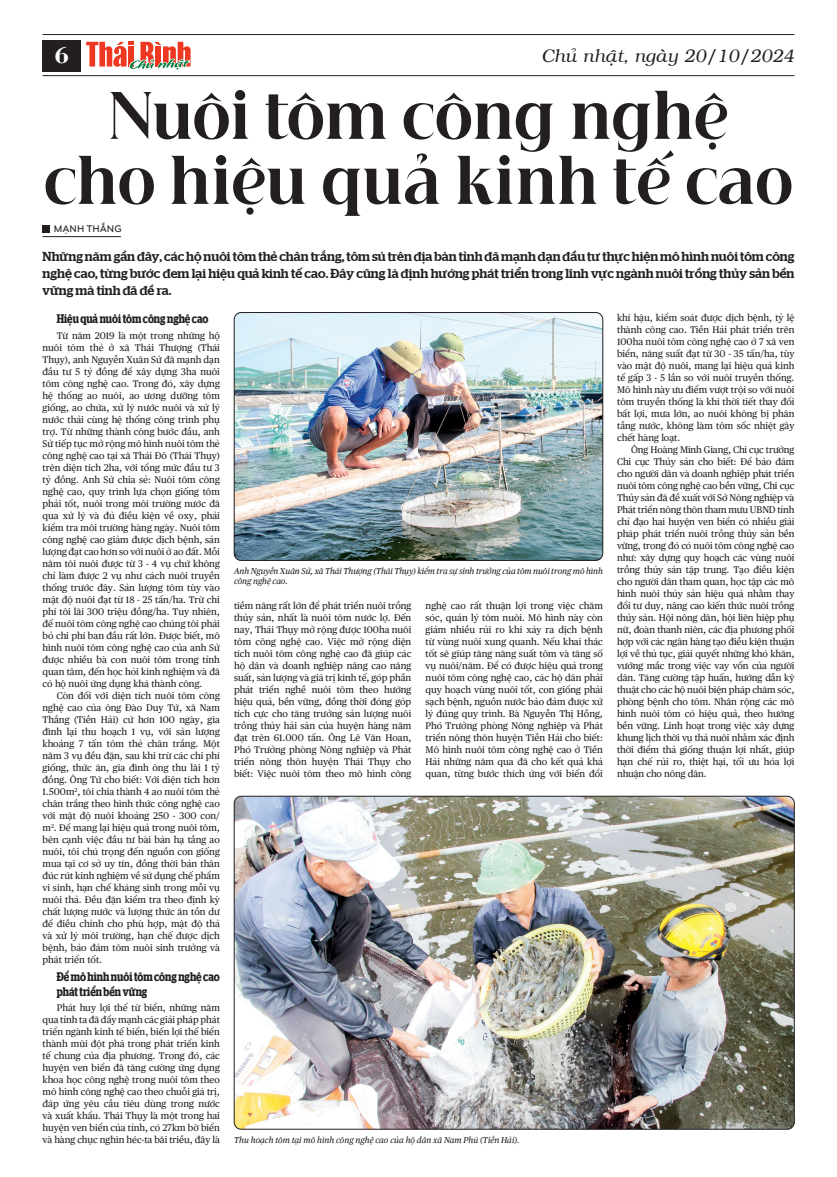
<style>
.page{position:relative;width:837px;height:1177px;background:#fff}
.page>*{position:absolute;margin:0;border:0;box-sizing:border-box;transform-origin:0 0}
.Tit_to{font:900 60px "Beautique Display";color:#231f20}
.t1{font:24px "VNI Bodon Bold";color:#fff}
.t2{font:italic 18px "VNI";color:#231f20}
.Sapo_1{font:500 13px/17px "SVN Stag";color:#231f20;text-align:justify}
.Tit_con_1{font:600 12.5px "SVN Stag";color:#231f20;scale:.8 1}
.Ten_tac_gia{font:10px "UTM Bryant LG Bold";color:#231f20}
.Body_1{font:9.5px/12px "SVN Publico Text Regular";color:#231f20;text-align:justify}
.Chu_thich_anh_1{font:8.5px/10.2px "SVN Publico Text Italic";letter-spacing:-.01em;color:#231f20}
.s1{color:#fff}
</style>
<div class="page">
<hr style="left:43px;top:34px;width:751px;height:1px;background:#231f20">
<hr style="left:43px;top:75px;width:751px;height:1px;background:#231f20">
<div style="left:43px;top:40px;width:38px;height:31px;background:#231f20"></div>
<svg style="left:86px;top:42px;width:105px;height:35px"></svg>
<div style="left:43px;top:225px;width:7px;height:7px;background:#231f20"></div>
<hr style="left:43px;top:236px;width:78px;height:1px;background:#231f20">
<img style="left:234px;top:312px;width:368px;height:248px">
<div style="left:234px;top:312px;width:368px;height:248px;border:1px solid #231f20;border-radius:7px"></div>
<img style="left:234px;top:796px;width:560px;height:333px">
<p class="t1" style="left:54px;top:37px;width:16px">6</p>
<p class="t2" style="left:541px;top:43px;width:254px">Chuû nhaät, ngaøy <span class="s1">20/10/2024</span></p>
<p class="Tit_to" style="left:108px;top:71px;width:621px">Nuôi tôm công nghệ</p>
<p class="Tit_to" style="left:44px;top:136px;width:750px">cho hiệu quả kinh tế cao</p>
<p class="Sapo_1" style="left:43px;top:247px;width:753px">Những năm gần đây, các hộ nuôi tôm thẻ chân trắng, tôm sú trên địa bàn tỉnh đã mạnh dạn đầu tư thực hiện mô hình nuôi tôm công nghệ cao, từng bước đem lại hiệu quả kinh tế cao. Đây cũng là định hướng phát triển trong lĩnh vực ngành nuôi trồng thủy sản bền vững mà tỉnh đã đề ra.</p>
<p class="Ten_tac_gia" style="left:54px;top:221px;width:69px">MẠNH THẮNG</p>
<p class="Tit_con_1" style="left:57px;top:310px;width:191px">Hiệu quả nuôi tôm công nghệ cao</p>
<p class="Body_1" style="left:43px;top:329px;width:179px;text-align:left;text-indent:14px">Từ năm 2019 là một trong những hộ nuôi tôm thẻ ở xã Thái Thượng (Thái Thụy), anh Nguyễn Xuân Sử đã mạnh dạn đầu tư 5 tỷ đồng để xây dựng 3ha nuôi tôm công nghệ cao. Trong đó, xây dựng hệ thống ao nuôi, ao ương dưỡng tôm giống, ao chứa, xử lý nước nuôi và xử lý nước thải cùng hệ thống công trình phụ trợ. Từ những thành công bước đầu, anh Sử tiếp tục mở rộng mô hình nuôi tôm thẻ công nghệ cao tại xã Thái Đô (Thái Thụy) trên diện tích 2ha, với tổng mức đầu tư 3 tỷ đồng. Anh Sử chia sẻ: Nuôi tôm công nghệ cao, quy trình lựa chọn giống tôm phải tốt, nuôi trong môi trường nước đã qua xử lý và đủ điều kiện về oxy, phải kiểm tra môi trường hàng ngày. Nuôi tôm công nghệ cao giảm được dịch bệnh, sản lượng đạt cao hơn so với nuôi ở ao đất. Mỗi năm tôi nuôi được từ 3 - 4 vụ chứ không chỉ làm được 2 vụ như cách nuôi truyền thống trước đây. Sản lượng tôm tùy vào mật độ nuôi đạt từ 18 - 25 tấn/ha. Trừ chi phí tôi lãi 300 triệu đồng/ha. Tuy nhiên, để nuôi tôm công nghệ cao chúng tôi phải bỏ chi phí ban đầu rất lớn. Được biết, mô hình nuôi tôm công nghệ cao của anh Sử được nhiều bà con nuôi tôm trong tỉnh quan tâm, đến học hỏi kinh nghiệm và đã có hộ nuôi ứng dụng khá thành công.</p>
<p class="Body_1" style="left:43px;top:689px;width:179px;text-indent:14px">Còn đối với diện tích nuôi tôm công nghệ cao của ông Đào Duy Tứ, xã Nam Thắng (Tiền Hải) cứ hơn 100 ngày, gia đình lại thu hoạch 1 vụ, với sản lượng khoảng 7 tấn tôm thẻ chân trắng. Một năm 3 vụ đều đặn, sau khi trừ các chi phí giống, thức ăn, gia đình ông thu lãi 1 tỷ đồng. Ông Tứ cho biết: Với diện tích hơn 1.500m<sup>2</sup>, tôi chia thành 4 ao nuôi tôm thẻ chân trắng theo hình thức công nghệ cao với mật độ nuôi khoảng 250 - 300 con/ m<sup>2</sup>. Để mang lại hiệu quả trong nuôi tôm, bên cạnh việc đầu tư bài bản hạ tầng ao nuôi, tôi chú trọng đến nguồn con giống mua tại cơ sở uy tín, đồng thời bản thân đúc rút kinh nghiệm về sử dụng chế phẩm vi sinh, hạn chế kháng sinh trong mỗi vụ nuôi thả. Đều đặn kiểm tra theo định kỳ chất lượng nước và lượng thức ăn tồn dư để điều chỉnh cho phù hợp, mật độ thả và xử lý môi trường, hạn chế được dịch bệnh, bảo đảm tôm nuôi sinh trưởng và phát triển tốt.</p>
<p class="Tit_con_1" style="left:57px;top:967px;width:205px">Để mô hình nuôi tôm công nghệ cao</p>
<p class="Tit_con_1" style="left:57px;top:982px;width:115px">phát triển bền vững</p>
<p class="Body_1" style="left:43px;top:1001px;width:179px;text-indent:14px">Phát huy lợi thế từ biển, những năm qua tỉnh ta đã đẩy mạnh các giải pháp phát triển ngành kinh tế biển, biến lợi thế biển thành mũi đột phá trong phát triển kinh tế chung của địa phương. Trong đó, các huyện ven biển đã tăng cường ứng dụng khoa học công nghệ trong nuôi tôm theo mô hình công nghệ cao theo chuỗi giá trị, đáp ứng yêu cầu tiêu dùng trong nước và xuất khẩu. Thái Thụy là một trong hai huyện ven biển của tỉnh, có 27km bờ biển và hàng chục nghìn héc-ta bãi triều, đây là</p>
<p class="Chu_thich_anh_1" style="left:234px;top:565px;width:370px">Anh Nguyễn Xuân Sử, xã Thái Thượng (Thái Thụy) kiểm tra sự sinh trưởng của tôm nuôi trong mô hình công nghệ cao.</p>
<p class="Body_1" style="left:234px;top:599px;width:179px">tiềm năng rất lớn để phát triển nuôi trồng thủy sản, nhất là nuôi tôm nước lợ. Đến nay, Thái Thụy mở rộng được 100ha nuôi tôm công nghệ cao. Việc mở rộng diện tích nuôi tôm công nghệ cao đã giúp các hộ dân và doanh nghiệp nâng cao năng suất, sản lượng và giá trị kinh tế, góp phần phát triển nghề nuôi tôm theo hướng hiệu quả, bền vững, đồng thời đóng góp tích cực cho tăng trưởng sản lượng nuôi trồng thủy hải sản của huyện hàng năm đạt trên 61.000 tấn. Ông Lê Văn Hoan, Phó Trưởng phòng Nông nghiệp và Phát triển nông thôn huyện Thái Thụy cho biết: Việc nuôi tôm theo mô hình công</p>
<p class="Body_1" style="left:425px;top:599px;width:179px">nghệ cao rất thuận lợi trong việc chăm sóc, quản lý tôm nuôi. Mô hình này còn giảm nhiều rủi ro khi xảy ra dịch bệnh từ vùng nuôi xung quanh. Nếu khai thác tốt sẽ giúp tăng năng suất tôm và tăng số vụ nuôi/năm. Để có được hiệu quả trong nuôi tôm công nghệ cao, các hộ dân phải quy hoạch vùng nuôi tốt, con giống phải sạch bệnh, nguồn nước bảo đảm được xử lý đúng quy trình. Bà Nguyễn Thị Hồng, Phó Trưởng phòng Nông nghiệp và Phát triển nông thôn huyện Tiền Hải cho biết:<br>Mô hình nuôi tôm công nghệ cao ở Tiền Hải những năm qua đã cho kết quả khả quan, từng bước thích ứng với biến đổi</p>
<p class="Chu_thich_anh_1" style="left:234px;top:1134px;width:287px">Thu hoạch tôm tại mô hình công nghệ cao của hộ dân xã Nam Phú (Tiền Hải).</p>
<p class="Body_1" style="left:617px;top:311px;width:179px">khí hậu, kiểm soát được dịch bệnh, tỷ lệ thành công cao. Tiền Hải phát triển trên 100ha nuôi tôm công nghệ cao ở 7 xã ven biển, năng suất đạt từ 30 - 35 tấn/ha, tùy vào mật độ nuôi, mang lại hiệu quả kinh tế gấp 3 - 5 lần so với nuôi truyền thống.<br>Mô hình này ưu điểm vượt trội so với nuôi tôm truyền thống là khi thời tiết thay đổi bất lợi, mưa lớn, ao nuôi không bị phân tầng nước, không làm tôm sốc nhiệt gây chết hàng loạt.</p>
<p class="Body_1" style="left:617px;top:443px;width:179px;text-indent:14px">Ông Hoàng Minh Giang, Chi cục trưởng Chi cục Thủy sản cho biết: Để bảo đảm cho người dân và doanh nghiệp phát triển nuôi tôm công nghệ cao bền vững, Chi cục Thủy sản đã đề xuất với Sở Nông nghiệp và Phát triển nông thôn tham mưu UBND tỉnh chỉ đạo hai huyện ven biển có nhiều giải pháp phát triển nuôi trồng thủy sản bền vững, trong đó có nuôi tôm công nghệ cao như: xây dựng quy hoạch các vùng nuôi trồng thủy sản tập trung. Tạo điều kiện cho người dân tham quan, học tập các mô hình nuôi thủy sản hiệu quả nhằm thay đổi tư duy, nâng cao kiến thức nuôi trồng thủy sản. Hội nông dân, hội liên hiệp phụ nữ, đoàn thanh niên, các địa phương phối hợp với các ngân hàng tạo điều kiện thuận lợi về thủ tục, giải quyết những khó khăn, vướng mắc trong việc vay vốn của người dân. Tăng cường tập huấn, hướng dẫn kỹ thuật cho các hộ nuôi biện pháp chăm sóc, phòng bệnh cho tôm. Nhân rộng các mô hình nuôi tôm có hiệu quả, theo hướng bền vững. Linh hoạt trong việc xây dựng khung lịch thời vụ thả nuôi nhằm xác định thời điểm thả giống thuận lợi nhất, giúp hạn chế rủi ro, thiệt hại, tối ưu hóa lợi nhuận cho nông dân.</p>
</div>
